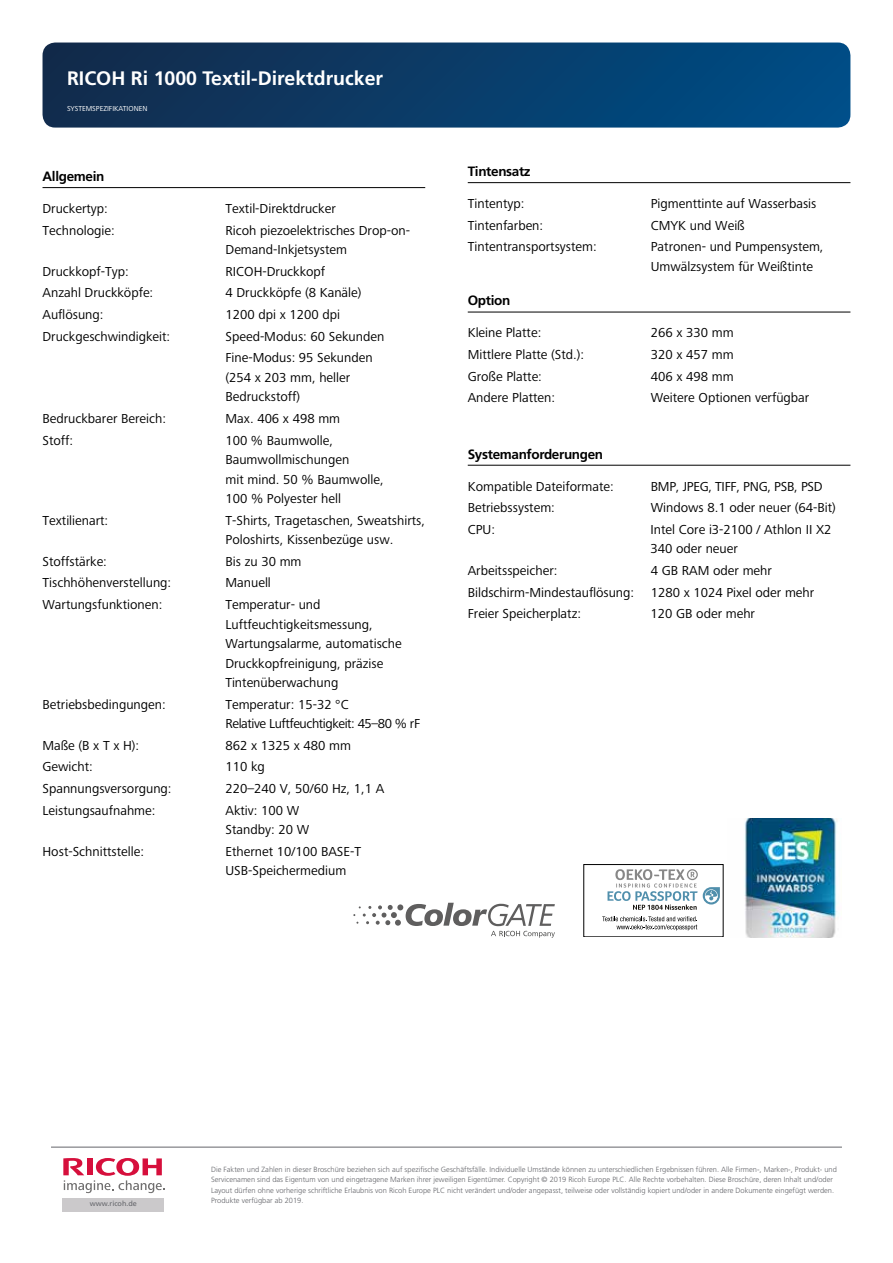
<style>
.page{position:relative;width:893px;height:1263px;background:#fff}
.page>*{position:absolute;margin:0;border:0;box-sizing:border-box;transform-origin:0 0}
.t1{font:700 19.5px "Frutiger";color:#fff}
.t2{font:13.5px/19.5px "Frutiger Next LTW1 G";color:#000}
.t3{font:13.5px/19.5px "Frutiger Next LTW1 G";letter-spacing:-.03em;color:#000}
.t4{font:700 13.5px "Frutiger";letter-spacing:-.025em;color:#000}
.t5{font:13.5px "Frutiger Next LTW1 G";letter-spacing:-.02em;color:#000}
.t6{font:300 7.5px/10.5px "Frutiger";color:#64656a}
.t7{font:7.5px "Frutiger Next LTW1 G";color:#fff}
.t8{font:7.2px "Frutiger";color:#64656a}
</style>
<div class="page">
<svg style="left:43px;top:43px;width:807px;height:85px;background:#0a3d69"></svg>
<hr style="left:468px;top:182px;width:382px;height:1px;background:#000">
<hr style="left:468px;top:312px;width:382px;height:1px;background:#000">
<hr style="left:468px;top:465px;width:382px;height:1px;background:#000">
<hr style="left:43px;top:187px;width:382px;height:1px;background:#000">
<hr style="left:51px;top:1147px;width:791px;height:1px;background:#64666a">
<svg style="left:63px;top:1158px;width:102px;height:35px"></svg>
<div style="left:63px;top:1199px;width:101px;height:13px;background:#cbc9cb"></div>
<img style="left:744px;top:818px;width:93px;height:119px">
<svg style="left:602px;top:916px;width:95px;height:14px"></svg>
<div style="left:584px;top:864px;width:139px;height:73px;border:1px solid #000"></div>
<svg style="left:607px;top:869px;width:113px;height:41px"></svg>
<svg style="left:353px;top:903px;width:202px;height:35px"></svg>
<h1 class="t1" style="left:67px;top:67px;width:318px">RICOH Ri 1000 Textil-Direktdrucker</h1>
<p class="t7" style="left:67px;top:104px;width:82px">SYSTEMSPEZIFIKATIONEN</p>
<p class="t4" style="left:43px;top:168px;width:63px">Allgemein</p>
<p class="t2" style="left:43px;top:199px;width:67px">Druckertyp:</p>
<p class="t2" style="left:226px;top:199px;width:112px">Textil-Direktdrucker</p>
<p class="t2" style="left:43px;top:221px;width:74px">Technologie:</p>
<p class="t2" style="left:226px;top:221px;width:186px">Ricoh piezoelektrisches Drop-on-<br>Demand-Inkjetsystem</p>
<p class="t2" style="left:43px;top:262px;width:88px">Druckkopf-Typ:</p>
<p class="t2" style="left:226px;top:262px;width:101px">RICOH-Druckkopf</p>
<p class="t2" style="left:43px;top:284px;width:112px">Anzahl Druckköpfe:</p>
<p class="t2" style="left:226px;top:284px;width:137px">4 Druckköpfe (8 Kanäle)</p>
<p class="t2" style="left:43px;top:305px;width:63px">Auflösung:</p>
<p class="t2" style="left:226px;top:305px;width:116px">1200 dpi x 1200 dpi</p>
<p class="t2" style="left:43px;top:327px;width:129px">Druckgeschwindigkeit:</p>
<p class="t2" style="left:225px;top:326px;width:160px;line-height:21.6px">Speed-Modus: 60 Sekunden<br>Fine-Modus: 95 Sekunden</p>
<p class="t2" style="left:225px;top:368px;width:126px">(254 x 203 mm, heller<br>Bedruckstoff)</p>
<p class="t2" style="left:43px;top:409px;width:125px">Bedruckbarer Bereich:</p>
<p class="t2" style="left:226px;top:409px;width:116px">Max. 406 x 498 mm</p>
<p class="t2" style="left:43px;top:431px;width:32px">Stoff:</p>
<p class="t2" style="left:225px;top:431px;width:160px">100 % Baumwolle,<br>Baumwollmischungen<br>mit mind. 50 % Baumwolle,<br>100 % Polyester hell</p>
<p class="t2" style="left:43px;top:511px;width:67px">Textilienart:</p>
<p class="t2" style="left:226px;top:511px;width:201px">T-Shirts, Tragetaschen, Sweatshirts,<br>Poloshirts, Kissenbezüge usw.</p>
<p class="t2" style="left:43px;top:552px;width:66px">Stoffstärke:</p>
<p class="t2" style="left:226px;top:552px;width:78px">Bis zu 30 mm</p>
<p class="t2" style="left:43px;top:573px;width:130px">Tischhöhenverstellung:</p>
<p class="t2" style="left:226px;top:573px;width:47px">Manuell</p>
<p class="t2" style="left:43px;top:595px;width:121px">Wartungsfunktionen:</p>
<p class="t2" style="left:225px;top:595px;width:178px">Temperatur- und<br>Luftfeuchtigkeitsmessung,<br>Wartungsalarme, automatische<br>Druckkopfreinigung, präzise<br>Tintenüberwachung</p>
<p class="t2" style="left:43px;top:695px;width:125px">Betriebsbedingungen:</p>
<p class="t3" style="left:225px;top:695px;width:196px">Temperatur: 15-32 °C<br>Relative Luftfeuchtigkeit: 45–80 % rF</p>
<p class="t2" style="left:42px;top:736px;width:98px">Maße (B x T x H):</p>
<p class="t2" style="left:225px;top:736px;width:127px">862 x 1325 x 480 mm</p>
<p class="t2" style="left:42px;top:757px;width:52px">Gewicht:</p>
<p class="t2" style="left:225px;top:757px;width:41px">110 kg</p>
<p class="t2" style="left:42px;top:779px;width:131px">Spannungsversorgung:</p>
<p class="t2" style="left:225px;top:779px;width:160px">220–240 V, 50/60 Hz, 1,1 A</p>
<p class="t2" style="left:42px;top:801px;width:115px">Leistungsaufnahme:</p>
<p class="t2" style="left:225px;top:801px;width:85px">Aktiv: 100 W<br>Standby: 20 W</p>
<p class="t2" style="left:42px;top:842px;width:103px">Host-Schnittstelle:</p>
<p class="t2" style="left:225px;top:842px;width:137px">Ethernet 10/100 BASE-T<br>USB-Speichermedium</p>
<p class="t4" style="left:468px;top:163px;width:64px">Tintensatz</p>
<p class="t2" style="left:468px;top:194px;width:58px">Tintentyp:</p>
<p class="t2" style="left:651px;top:194px;width:167px">Pigmenttinte auf Wasserbasis</p>
<p class="t2" style="left:468px;top:216px;width:77px">Tintenfarben:</p>
<p class="t2" style="left:651px;top:216px;width:95px">CMYK und Weiß</p>
<p class="t2" style="left:468px;top:237px;width:131px">Tintentransportsystem:</p>
<p class="t2" style="left:651px;top:237px;width:174px">Patronen- und Pumpensystem,<br>Umwälzsystem für Weißtinte</p>
<p class="t4" style="left:468px;top:293px;width:44px">Option</p>
<p class="t2" style="left:468px;top:324px;width:75px">Kleine Platte:</p>
<p class="t2" style="left:651px;top:324px;width:84px">266 x 330 mm</p>
<p class="t2" style="left:468px;top:345px;width:118px">Mittlere Platte (Std.):</p>
<p class="t2" style="left:651px;top:345px;width:84px">320 x 457 mm</p>
<p class="t2" style="left:468px;top:367px;width:76px">Große Platte:</p>
<p class="t2" style="left:651px;top:367px;width:84px">406 x 498 mm</p>
<p class="t2" style="left:468px;top:388px;width:89px">Andere Platten:</p>
<p class="t2" style="left:651px;top:388px;width:160px">Weitere Optionen verfügbar</p>
<p class="t4" style="left:468px;top:446px;width:137px">Systemanforderungen</p>
<p class="t2" style="left:468px;top:477px;width:148px">Kompatible Dateiformate:</p>
<p class="t5" style="left:651px;top:478px;width:173px">BMP, JPEG, TIFF, PNG, PSB, PSD</p>
<p class="t2" style="left:468px;top:498px;width:89px">Betriebssystem:</p>
<p class="t2" style="left:651px;top:498px;width:187px">Windows 8.1 oder neuer (64-Bit)</p>
<p class="t2" style="left:468px;top:520px;width:29px">CPU:</p>
<p class="t2" style="left:651px;top:520px;width:182px">Intel Core i3-2100 / Athlon II X2<br>340 oder neuer</p>
<p class="t2" style="left:468px;top:561px;width:91px">Arbeitsspeicher:</p>
<p class="t2" style="left:468px;top:560px;width:348px;line-height:21.6px;text-indent:183px">4 GB RAM oder mehr<br>Bildschirm-Mindestauflösung: 1280 x 1024 Pixel oder mehr<br>Freier Speicherplatz:</p>
<p class="t2" style="left:651px;top:604px;width:106px">120 GB oder mehr</p>
<p class="t8" style="left:90px;top:1200px;width:49px">www.ricoh.de</p>
<p class="t6" style="left:211px;top:1164px;width:627px">Die Fakten und Zahlen in dieser Broschüre beziehen sich auf spezifische Geschäftsfälle. Individuelle Umstände können zu unterschiedlichen Ergebnissen führen. Alle Firmen-, Marken-, Produkt- und Servicenamen sind das Eigentum von und eingetragene Marken ihrer jeweiligen Eigentümer. Copyright © 2019 Ricoh Europe PLC. Alle Rechte vorbehalten. Diese Broschüre, deren Inhalt und/oder Layout dürfen ohne vorherige schriftliche Erlaubnis von Ricoh Europe PLC nicht verändert und/oder angepasst, teilweise oder vollständig kopiert und/oder in andere Dokumente eingefügt werden.<br>Produkte verfügbar ab 2019.</p>
</div>
